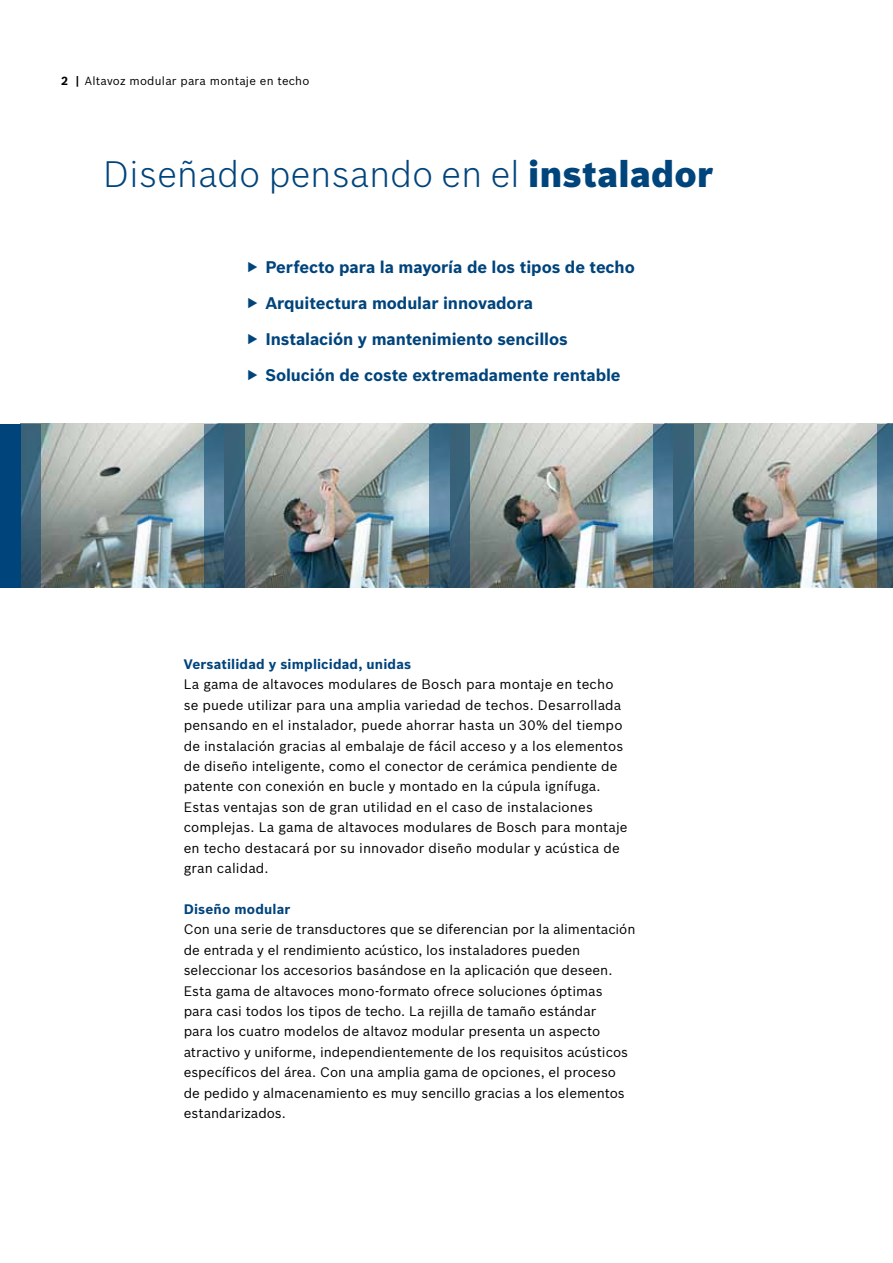
<style>
.page{position:relative;width:893px;height:1263px;background:#fff}
.page>*{position:absolute;margin:0;border:0;box-sizing:border-box;transform-origin:0 0}
.t1{font:300 36px "Bosch Sans";letter-spacing:.01em;color:#00447c}
.t2{font:700 16.5px/36px "Bosch Sans";letter-spacing:-.005em;color:#00447c}
.t3{font:13.5px/20.4px "Bosch Sans";letter-spacing:.005em;color:#000}
.t4{font:700 13.5px "Bosch Sans";letter-spacing:.01em;color:#00447c}
.t5{font:11.55px "Bosch Sans";letter-spacing:.02em;color:#000}
.s1{font-weight:700}
.s2{font-weight:900}
</style>
<div class="page">
<img style="left:41px;top:424px;width:837px;height:163px">
<svg style="left:204px;top:424px;width:41px;height:163px;background:#3f667e"></svg>
<svg style="left:429px;top:424px;width:40px;height:163px;background:#40677f"></svg>
<svg style="left:653px;top:424px;width:41px;height:163px;background:#40677f"></svg>
<svg style="left:878px;top:424px;width:15px;height:163px;background:#487088"></svg>
<svg style="left:20px;top:424px;width:21px;height:163px;background:#385f77"></svg>
<div style="left:0;top:424px;width:20px;height:163px;background:#00447c"></div>
<p class="t5" style="left:61px;top:73px;width:250px"><span class="s1">2 |</span> Altavoz modular para montaje en techo</p>
<h1 class="t1" style="left:104px;top:149px;width:611px">Diseñado pensando en el <span class="s2">instalador</span></h1>
<p class="t2" style="left:265px;top:248px;width:371px">Perfecto para la mayoría de los tipos de techo Arquitectura modular innovadora<br>Instalación y mantenimiento sencillos Solución de coste extremadamente rentable</p>
<p class="t4" style="left:184px;top:654px;width:229px">Versatilidad y simplicidad, unidas</p>
<p class="t3" style="left:184px;top:673px;width:445px">La gama de altavoces modulares de Bosch para montaje en techo se puede utilizar para una amplia variedad de techos. Desarrollada pensando en el instalador, puede ahorrar hasta un 30% del tiempo de instalación gracias al embalaje de fácil acceso y a los elementos de diseño inteligente, como el conector de cerámica pendiente de patente con conexión en bucle y montado en la cúpula ignífuga.<br>Estas ventajas son de gran utilidad en el caso de instalaciones complejas. La gama de altavoces modulares de Bosch para montaje en techo destacará por su innovador diseño modular y acústica de gran calidad.</p>
<p class="t4" style="left:184px;top:899px;width:108px">Diseño modular</p>
<p class="t3" style="left:184px;top:918px;width:453px">Con una serie de transductores que se diferencian por la alimentación de entrada y el rendimiento acústico, los instaladores pueden seleccionar los accesorios basándose en la aplicación que deseen.<br>Esta gama de altavoces mono-formato ofrece soluciones óptimas<br>para casi todos los tipos de techo. La rejilla de tamaño estándar<br>para los cuatro modelos de altavoz modular presenta un aspecto atractivo y uniforme, independientemente de los requisitos acústicos específicos del área. Con una amplia gama de opciones, el proceso de pedido y almacenamiento es muy sencillo gracias a los elementos estandarizados.</p>
</div>
